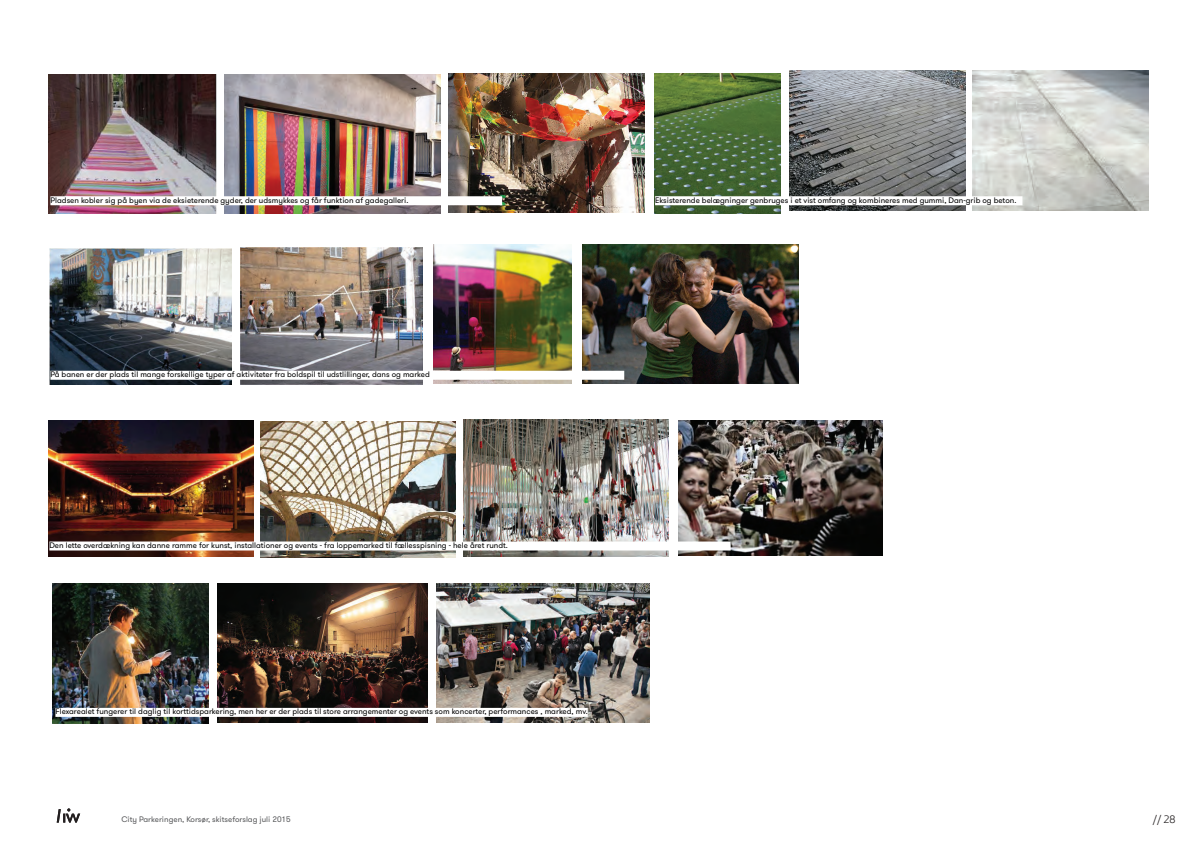
<style>
.page{position:relative;width:1191px;height:842px;background:#fff}
.page>*{position:absolute;margin:0;border:0;box-sizing:border-box;transform-origin:0 0}
.t1{font:10px "Apex Sans Book T";color:#231f20}
.t2{font:8px "GT Walsheim";color:#000}
.t3{font:8px "GT Walsheim";color:#57585a}
</style>
<div class="page">
<img style="left:53px;top:583px;width:155px;height:141px">
<img style="left:217px;top:583px;width:210px;height:140px">
<img style="left:260px;top:421px;width:195px;height:136px">
<img style="left:582px;top:245px;width:216px;height:139px">
<img style="left:463px;top:420px;width:205px;height:136px">
<img style="left:241px;top:248px;width:182px;height:136px">
<img style="left:49px;top:248px;width:182px;height:137px">
<img style="left:789px;top:71px;width:176px;height:139px">
<img style="left:49px;top:74px;width:167px;height:139px">
<img style="left:654px;top:73px;width:126px;height:140px">
<img style="left:49px;top:420px;width:204px;height:136px">
<img style="left:225px;top:74px;width:215px;height:139px">
<img style="left:448px;top:73px;width:196px;height:139px">
<img style="left:433px;top:244px;width:138px;height:139px">
<img style="left:678px;top:421px;width:204px;height:134px">
<img style="left:436px;top:583px;width:213px;height:140px">
<div style="left:50px;top:196px;width:452px;height:9px;background:#fff"></div>
<img style="left:972px;top:71px;width:176px;height:139px">
<div style="left:655px;top:196px;width:367px;height:9px;background:#fff"></div>
<div style="left:55px;top:708px;width:533px;height:9px;background:#fff"></div>
<div style="left:50px;top:371px;width:574px;height:9px;background:#fff"></div>
<div style="left:49px;top:541px;width:681px;height:9px;background:#fff"></div>
<svg style="left:57px;top:808px;width:23px;height:14px"></svg>
<p class="t2" style="left:50px;top:195px;width:359px">Pladsen kobler sig på byen via de eksieterende gyder, der udsmykkes og får funktion af gadegalleri.</p>
<p class="t2" style="left:655px;top:195px;width:363px">Eksisterende belægninger genbruges i et vist omfang og kombineres med gummi, Dan-grib og beton.</p>
<p class="t2" style="left:50px;top:369px;width:381px">På banen er der plads til mange forskellige typer af aktiviteter fra boldspil til udstlillinger, dans og marked</p>
<p class="t2" style="left:49px;top:540px;width:460px">Den lette overdækning kan danne ramme for kunst, installationer og events - fra loppemarked til fællesspisning - hele året rundt.</p>
<p class="t2" style="left:55px;top:706px;width:534px">Flexarealet fungerer til daglig til korttidsparkering, men her er der plads til store arrangementer og events som koncerter, performances , marked, mv.</p>
<p class="t3" style="left:121px;top:814px;width:171px">City Parkeringen, Korsør, skitseforslag juli 2015</p>
<p class="t1" style="left:1153px;top:812px;width:24px">// 28</p>
</div>
